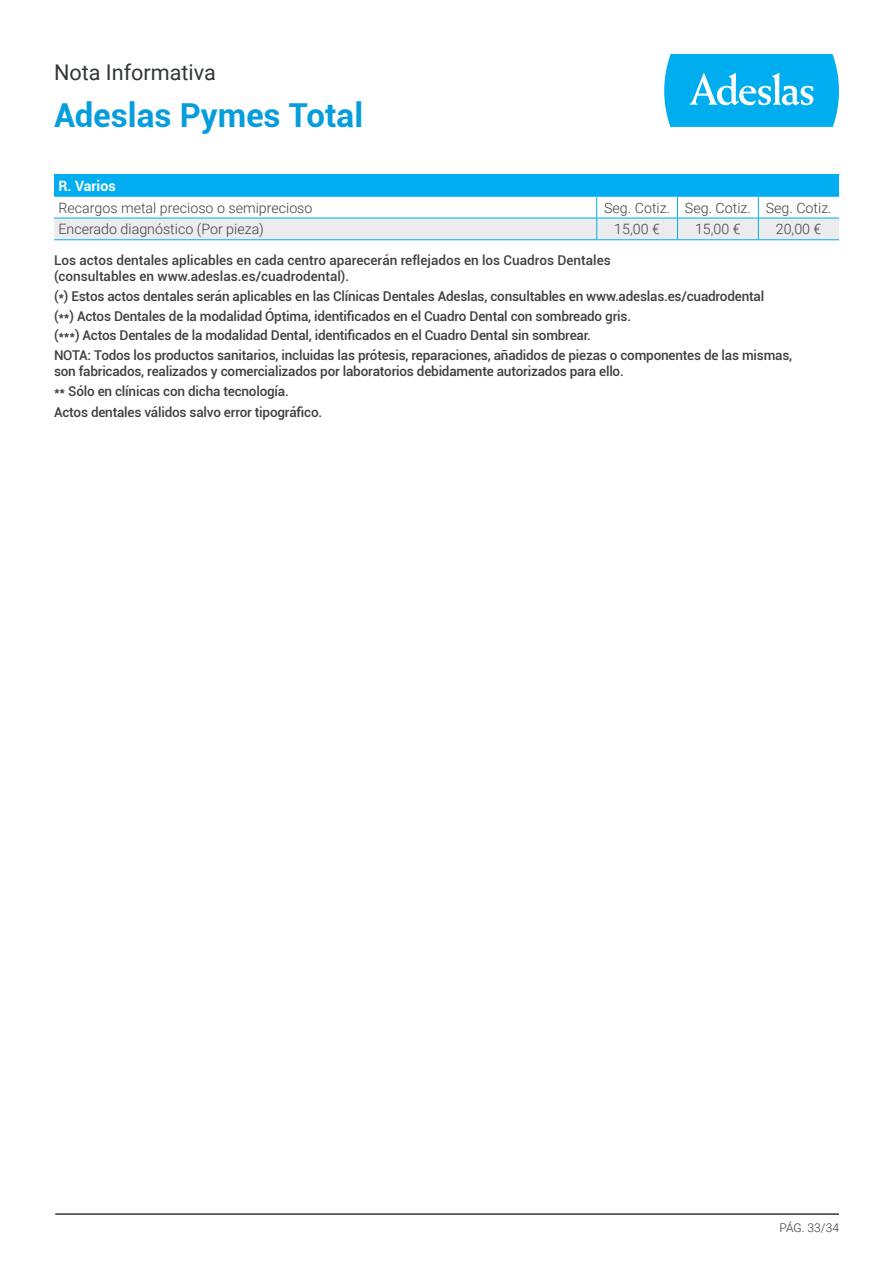
<style>
.page{position:relative;width:893px;height:1263px;background:#fff}
.page>*{position:absolute;margin:0;border:0;box-sizing:border-box;transform-origin:0 0}
.t1{font:700 33px "Roboto";color:#069ddc}
.t2{font:21.6px "Roboto";color:#323638}
.t3{font:300 14.25px "Roboto";color:#3e3e3f}
.t4{font:700 14.25px "Roboto";color:#fff}
.t5{font:500 13.5px/19.5px "Roboto";letter-spacing:-.015em;color:#3e3e3f}
.t6{font:300 12px "Roboto";letter-spacing:-.005em;color:#323638}
</style>
<div class="page">
<svg style="left:664px;top:54px;width:175px;height:73px;background:#1fb7f0"></svg>
<hr style="left:55px;top:1213px;width:784px;height:2px;background:#323638">
<div style="left:54px;top:175px;width:785px;height:21px;background:#00aeef"></div>
<hr style="left:54px;top:174px;width:543px;height:1px;background:#00aeef">
<hr style="left:597px;top:174px;width:80px;height:1px;background:#00aeef">
<hr style="left:677px;top:174px;width:81px;height:1px;background:#00aeef">
<hr style="left:758px;top:174px;width:81px;height:1px;background:#00aeef">
<svg style="left:54px;top:196px;width:785px;height:44px"></svg>
<h2 class="t2" style="left:54px;top:57px;width:163px">Nota Informativa</h2>
<h1 class="t1" style="left:54px;top:92px;width:311px">Adeslas Pymes Total</h1>
<p class="t4" style="left:58px;top:176px;width:59px">R. Varios</p>
<p class="t3" style="left:58px;top:197px;width:256px">Recargos metal precioso o semiprecioso</p>
<p class="t3" style="left:604px;top:197px;width:229px">Seg. Cotiz. Seg. Cotiz. Seg. Cotiz.</p>
<p class="t3" style="left:58px;top:219px;width:207px">Encerado diagnóstico (Por pieza)</p>
<p class="t3" style="left:614px;top:219px;width:47px">15,00 €</p>
<p class="t3" style="left:695px;top:219px;width:47px">15,00 €</p>
<p class="t3" style="left:776px;top:219px;width:47px">20,00 €</p>
<p class="t5" style="left:54px;top:251px;width:558px;line-height:16.5px">Los actos dentales aplicables en cada centro aparecerán reflejados en los Cuadros Dentales (consultables en www.adeslas.es/cuadrodental).</p>
<p class="t5" style="left:54px;top:286px;width:740px">(*) Estos actos dentales serán aplicables en las Clínicas Dentales Adeslas, consultables en www.adeslas.es/cuadrodental<br>(**) Actos Dentales de la modalidad Óptima, identificados en el Cuadro Dental con sombreado gris.<br>(***) Actos Dentales de la modalidad Dental, identificados en el Cuadro Dental sin sombrear.<br>NOTA: Todos los productos sanitarios, incluidas las prótesis, reparaciones, añadidos de piezas o componentes de las mismas,</p>
<p class="t5" style="left:54px;top:361px;width:571px">son fabricados, realizados y comercializados por laboratorios debidamente autorizados para ello. ** Sólo en clínicas con dicha tecnología.</p>
<p class="t5" style="left:54px;top:402px;width:270px">Actos dentales válidos salvo error tipográfico.</p>
<p class="t6" style="left:780px;top:1220px;width:61px">PÁG. 33/34</p>
</div>
